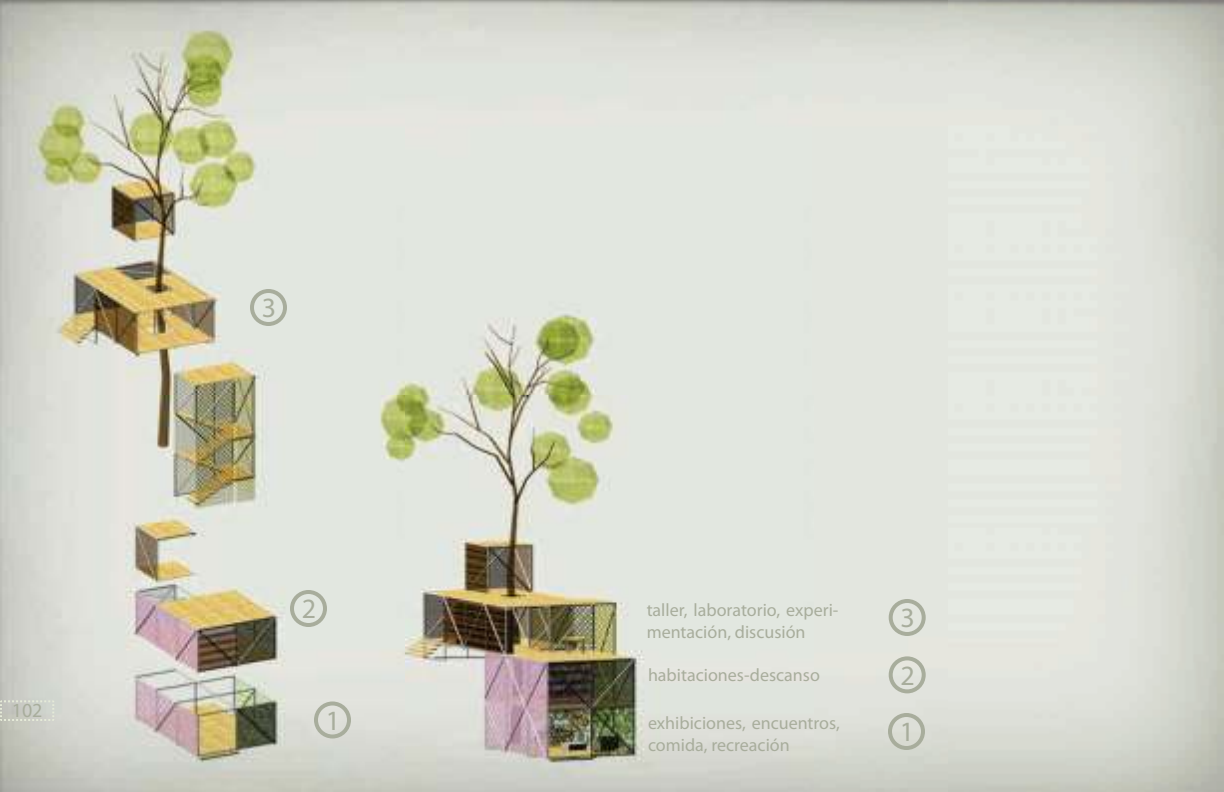
<style>
.page{position:relative;width:1224px;height:792px;background:#fff}
.page>*{position:absolute;margin:0;border:0;box-sizing:border-box;transform-origin:0 0}
.t1{font:28px "Myriad Pro";color:#a8ad9c}
.t2{font:20px "Myriad Pro";color:#a8ad9c}
.t3{font:18px/21.6px "Myriad Pro";color:#a8ad9c}
</style>
<div class="page">
<img style="left:0;top:0;width:948px;height:792px">
<svg style="left:0;top:700px;width:54px;height:21px"></svg>
<svg style="left:314px;top:702px;width:37px;height:36px"></svg>
<svg style="left:888px;top:713px;width:37px;height:37px"></svg>
<svg style="left:290px;top:590px;width:37px;height:37px"></svg>
<svg style="left:889px;top:656px;width:37px;height:37px"></svg>
<svg style="left:889px;top:599px;width:37px;height:37px"></svg>
<svg style="left:250px;top:289px;width:37px;height:37px"></svg>
<p class="t2" style="left:12px;top:703px;width:32px">102</p>
<h1 class="t1" style="left:262px;top:297px;width:16px">3</h1>
<h1 class="t1" style="left:302px;top:598px;width:16px">2</h1>
<h1 class="t1" style="left:326px;top:709px;width:16px">1</h1>
<p class="t3" style="left:647px;top:601px;width:193px">taller, laboratorio, experi&shy;mentación, discusión</p>
<p class="t3" style="left:648px;top:666px;width:173px">habitaciones-descanso</p>
<p class="t3" style="left:648px;top:714px;width:193px">exhibiciones, encuentros, comida, recreación</p>
<h1 class="t1" style="left:901px;top:607px;width:16px">3</h1>
<h1 class="t1" style="left:901px;top:664px;width:16px">2</h1>
<h1 class="t1" style="left:900px;top:721px;width:16px">1</h1>
</div>
